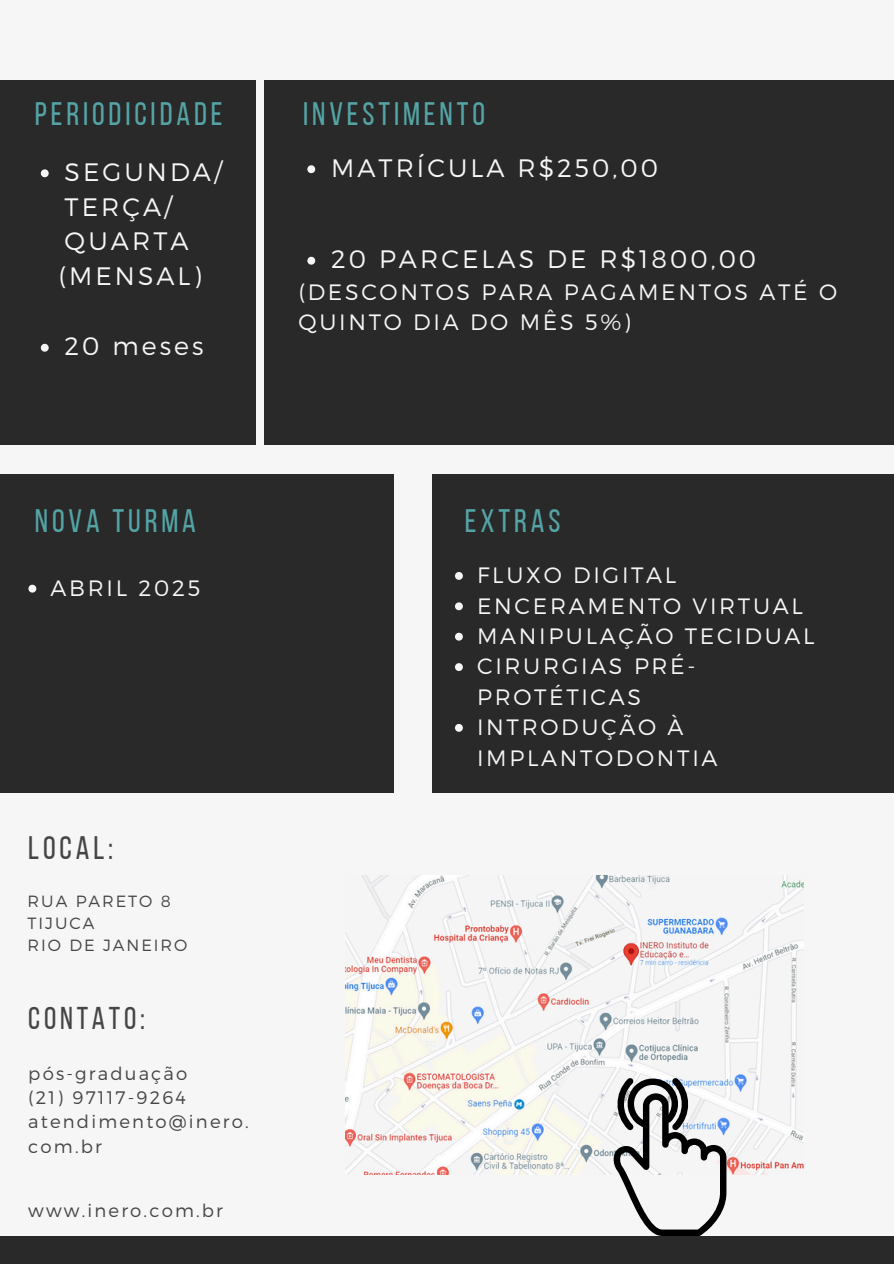
<style>
.page{position:relative;width:894px;height:1264px;background:#fff}
.page>*{position:absolute;margin:0;border:0;box-sizing:border-box;transform-origin:0 0}
.t1{font:32.4px "Bebas Neue";letter-spacing:.12em;color:#54a4a6}
.t2{font:32.4px "Bebas Neue";letter-spacing:.12em;color:#454545}
.t3{font:31.5px "Bebas Neue";letter-spacing:.12em;color:#454545}
.t4{font:300 25.2px/34.8px "Montserrat";letter-spacing:.12em;color:#f6f6f6}
.t5{font:300 22.2px/30.3px "Montserrat";letter-spacing:.12em;color:#f6f6f6}
.t6{font:300 18.15px/24.2px "Montserrat";letter-spacing:.12em;color:#454545}
.t7{font:300 16.2px "Montserrat";letter-spacing:.12em;color:#454545}
</style>
<div class="page">
<div style="left:0;top:0;width:893px;height:1263px;background:#f6f6f6"></div>
<div style="left:0;top:80px;width:255px;height:365px;background:#292929"></div>
<div style="left:264px;top:80px;width:629px;height:365px;background:#292929"></div>
<div style="left:0;top:1236px;width:893px;height:27px;background:#292929"></div>
<div style="left:0;top:474px;width:393px;height:319px;background:#292929"></div>
<img style="left:345px;top:875px;width:458px;height:299px">
<svg style="left:612px;top:1076px;width:114px;height:159px"></svg>
<svg style="left:41px;top:169px;width:8px;height:8px"></svg>
<svg style="left:41px;top:344px;width:8px;height:8px"></svg>
<svg style="left:307px;top:257px;width:8px;height:8px"></svg>
<svg style="left:28px;top:584px;width:8px;height:8px"></svg>
<svg style="left:307px;top:165px;width:8px;height:8px"></svg>
<div style="left:431px;top:474px;width:462px;height:319px;background:#292929"></div>
<svg style="left:455px;top:572px;width:7px;height:8px"></svg>
<svg style="left:455px;top:602px;width:7px;height:8px"></svg>
<svg style="left:455px;top:632px;width:7px;height:8px"></svg>
<svg style="left:455px;top:663px;width:7px;height:8px"></svg>
<svg style="left:455px;top:724px;width:7px;height:7px"></svg>
<p class="t1" style="left:35px;top:101px;width:189px">PERIODICIDADE</p>
<p class="t4" style="left:65px;top:153px;width:159px">SEGUNDA/<br>TERÇA/<br>QUARTA</p>
<h1 class="t4" style="left:58px;top:258px;width:145px">(MENSAL)</h1>
<p class="t4" style="left:65px;top:327px;width:140px">20 meses</p>
<h5 class="t1" style="left:303px;top:101px;width:183px">INVESTIMENTO</h5>
<p class="t4" style="left:331px;top:149px;width:328px">MATRÍCULA R$250,00</p>
<p class="t4" style="left:331px;top:240px;width:426px">20 PARCELAS DE R$1800,00</p>
<h1 class="t5" style="left:298px;top:275px;width:540px">(DESCONTOS PARA PAGAMENTOS ATÉ O<br>QUINTO DIA DO MÊS 5%)</h1>
<p class="t1" style="left:35px;top:507px;width:162px">NOVA TURMA</p>
<p class="t5" style="left:51px;top:572px;width:151px">ABRIL 2025</p>
<h2 class="t2" style="left:28px;top:835px;width:86px">LOCAL:</h2>
<p class="t7" style="left:28px;top:890px;width:145px">RUA PARETO 8</p>
<h3 class="t7" style="left:28px;top:912px;width:68px">TIJUCA</h3>
<p class="t7" style="left:28px;top:935px;width:161px">RIO DE JANEIRO</p>
<p class="t3" style="left:28px;top:1005px;width:118px">CONTATO:</p>
<h1 class="t6" style="left:28px;top:1060px;width:160px">pós-graduação</h1>
<p class="t6" style="left:28px;top:1084px;width:159px">(21) 97117-9264</p>
<p class="t6" style="left:28px;top:1108px;width:222px">atendimento@inero. com.br</p>
<p class="t6" style="left:28px;top:1197px;width:196px">www.inero.com.br</p>
<p class="t1" style="left:464px;top:507px;width:97px">EXTRAS</p>
<p class="t5" style="left:477px;top:559px;width:201px">FLUXO DIGITAL</p>
<h1 class="t5" style="left:477px;top:589px;width:327px">ENCERAMENTO VIRTUAL</h1>
<p class="t5" style="left:477px;top:620px;width:339px">MANIPULAÇÃO TECIDUAL</p>
<p class="t5" style="left:477px;top:650px;width:220px">CIRURGIAS PRÉ-<br>PROTÉTICAS</p>
<p class="t5" style="left:477px;top:711px;width:242px">INTRODUÇÃO À<br>IMPLANTODONTIA</p>
</div>
